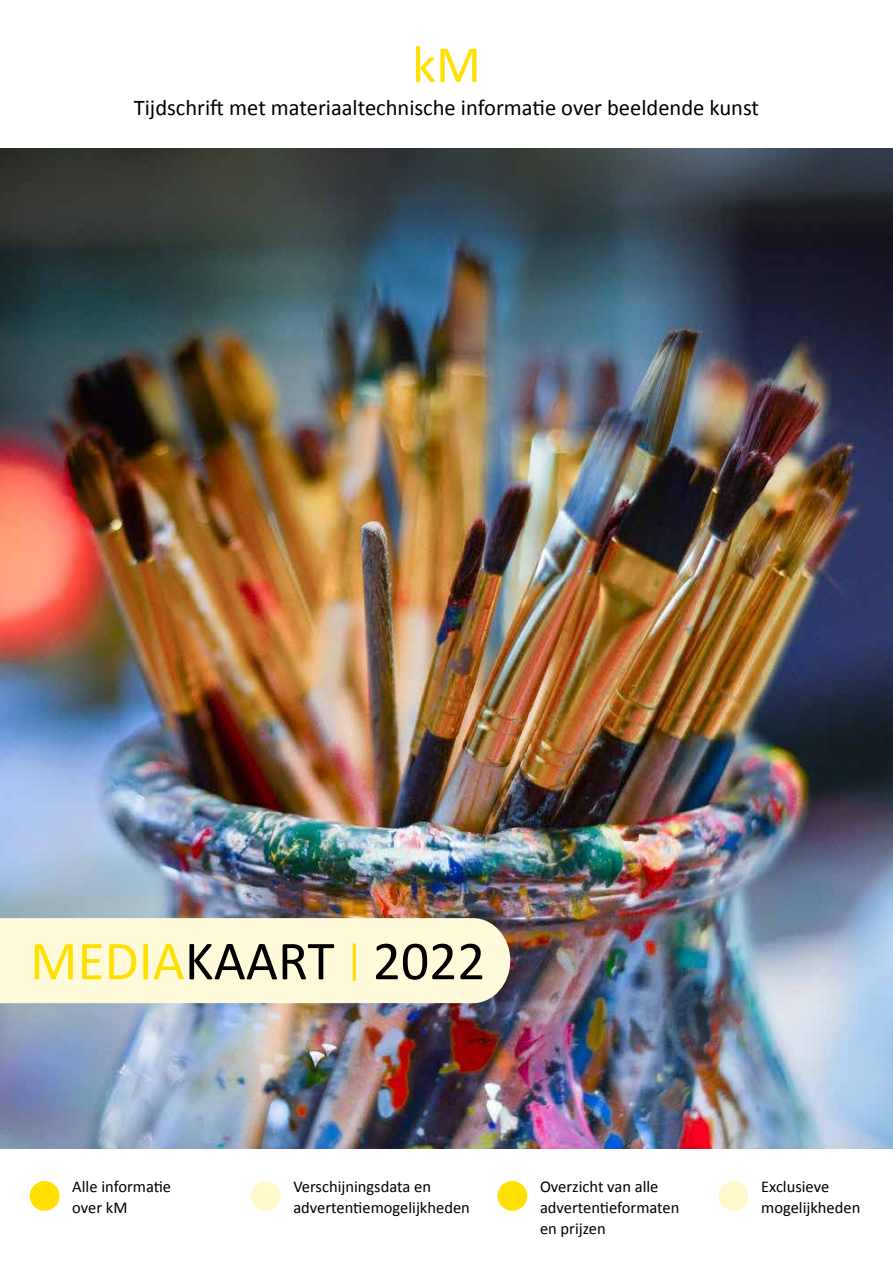
<style>
.page{position:relative;width:893px;height:1263px;background:#fff}
.page>*{position:absolute;margin:0;border:0;box-sizing:border-box;transform-origin:0 0}
.t1{font:55.5px "Calibri";color:#000}
.t2{font:52.5px "Calibri";color:#ffe000}
.t3{font:22.5px "Calibri";color:#000}
.t4{font:16.5px/21px "Calibri";color:#000}
.s1{color:#ffe000}
.s2{font-size:42px;color:#ffe000}
</style>
<div class="page">
<div style="left:30px;top:1181px;width:30px;height:30px;background:#ffe000;border-radius:50%"></div>
<div style="left:251px;top:1181px;width:30px;height:30px;background:#fff9cc;border-radius:50%"></div>
<div style="left:497px;top:1181px;width:30px;height:30px;background:#ffe000;border-radius:50%"></div>
<div style="left:719px;top:1181px;width:29px;height:30px;background:#fff9cc;border-radius:50%"></div>
<img style="left:0;top:149px;width:893px;height:999px">
<div style="left:0;top:918px;width:510px;height:85px;background:#fffad9"></div>
<h2 class="t2" style="left:412px;top:31px;width:70px">kM</h2>
<h3 class="t3" style="left:134px;top:93px;width:627px">Tijdschrift met materiaaltechnische informatie over beeldende kunst</h3>
<h1 class="t1" style="left:30px;top:926px;width:457px"><span class="s1">MEDIA</span>KAART <span class="s2">|</span> 2022</h1>
<p class="t4" style="left:72px;top:1176px;width:100px">Alle informatie over kM</p>
<p class="t4" style="left:293px;top:1176px;width:178px">Verschijningsdata en advertentiemogelijkheden</p>
<p class="t4" style="left:540px;top:1176px;width:141px">Overzicht van alle advertentieformaten en prijzen</p>
<p class="t4" style="left:761px;top:1176px;width:101px">Exclusieve mogelijkheden</p>
</div>
